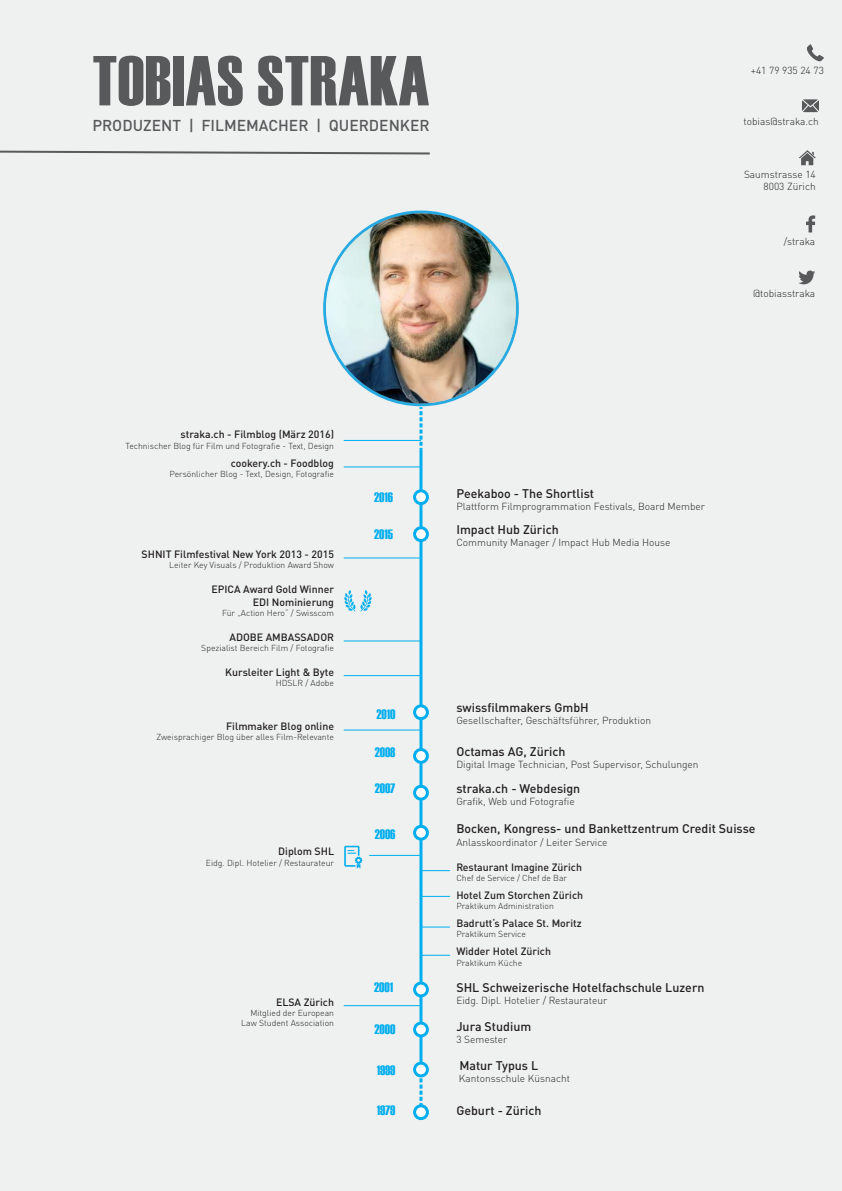
<style>
.page{position:relative;width:842px;height:1191px;background:#eff1f0}
.page>*{position:absolute;margin:0;border:0;box-sizing:border-box;transform-origin:0 0}
.t1{font:70.5px "Haettenschweiler";letter-spacing:.005em;color:#58595b}
.t2{font:500 15.6px "DIN Pro";color:#58595b}
.t3{font:13.5px "Haettenschweiler";color:#00aeef}
.t4{font:500 12.4px "DIN Pro";color:#231f20}
.t5{font:500 10.5px/12.6px "DIN Pro";color:#231f20;text-align:right}
.t6{font:300 10.2px/12.2px "DIN Pro";color:#231f20;text-align:right}
.t7{font:300 8.6px/10.3px "DIN Pro";color:#231f20;text-align:right}
</style>
<div class="page">
<hr style="left:419px;top:450px;width:3px;height:619px;background:#00aeef">
<svg style="left:419px;top:1077px;width:3px;height:27px"></svg>
<svg style="left:419px;top:407px;width:3px;height:43px"></svg>
<div style="left:415px;top:749px;width:12px;height:13px;background:#fff;border-radius:50%"></div>
<div style="left:413px;top:748px;width:16px;height:16px;border:3px solid #00aeef;border-radius:50%"></div>
<div style="left:415px;top:786px;width:12px;height:13px;background:#fff;border-radius:50%"></div>
<div style="left:413px;top:785px;width:16px;height:15px;border:3px solid #00aeef;border-radius:50%"></div>
<div style="left:415px;top:1063px;width:12px;height:13px;background:#fff;border-radius:50%"></div>
<div style="left:413px;top:1061px;width:16px;height:16px;border:3px solid #00aeef;border-radius:50%"></div>
<div style="left:415px;top:1105px;width:12px;height:13px;background:#fff;border-radius:50%"></div>
<div style="left:413px;top:1104px;width:16px;height:16px;border:3px solid #00aeef;border-radius:50%"></div>
<div style="left:415px;top:1023px;width:12px;height:13px;background:#fff;border-radius:50%"></div>
<div style="left:413px;top:1021px;width:16px;height:16px;border:3px solid #00aeef;border-radius:50%"></div>
<div style="left:415px;top:983px;width:12px;height:13px;background:#fff;border-radius:50%"></div>
<div style="left:413px;top:981px;width:16px;height:16px;border:3px solid #00aeef;border-radius:50%"></div>
<div style="left:415px;top:826px;width:12px;height:13px;background:#fff;border-radius:50%"></div>
<div style="left:413px;top:825px;width:16px;height:15px;border:3px solid #00aeef;border-radius:50%"></div>
<div style="left:415px;top:706px;width:12px;height:12px;background:#fff;border-radius:50%"></div>
<div style="left:413px;top:704px;width:16px;height:16px;border:3px solid #00aeef;border-radius:50%"></div>
<div style="left:415px;top:528px;width:12px;height:12px;background:#fff;border-radius:50%"></div>
<div style="left:413px;top:526px;width:16px;height:16px;border:3px solid #00aeef;border-radius:50%"></div>
<div style="left:415px;top:491px;width:12px;height:12px;background:#fff;border-radius:50%"></div>
<div style="left:413px;top:489px;width:16px;height:16px;border:3px solid #00aeef;border-radius:50%"></div>
<svg style="left:344px;top:845px;width:18px;height:23px"></svg>
<svg style="left:344px;top:590px;width:28px;height:21px"></svg>
<svg style="left:422px;top:926px;width:28px;height:1px"></svg>
<svg style="left:422px;top:896px;width:28px;height:1px"></svg>
<svg style="left:422px;top:870px;width:28px;height:1px"></svg>
<svg style="left:422px;top:955px;width:28px;height:1px"></svg>
<hr style="left:369px;top:855px;width:52px;height:1px;background:#00aeef">
<hr style="left:344px;top:730px;width:77px;height:1px;background:#00aeef">
<hr style="left:344px;top:675px;width:77px;height:1px;background:#00aeef">
<hr style="left:344px;top:640px;width:77px;height:1px;background:#00aeef">
<hr style="left:344px;top:558px;width:77px;height:1px;background:#00aeef">
<hr style="left:344px;top:467px;width:77px;height:1px;background:#00aeef">
<hr style="left:344px;top:440px;width:77px;height:1px;background:#00aeef">
<hr style="left:344px;top:1005px;width:77px;height:1px;background:#00aeef">
<svg style="left:0;top:150px;width:430px;height:5px"></svg>
<svg style="left:807px;top:44px;width:17px;height:17px"></svg>
<svg style="left:806px;top:215px;width:9px;height:17px"></svg>
<svg style="left:798px;top:270px;width:17px;height:14px"></svg>
<svg style="left:799px;top:150px;width:17px;height:15px"></svg>
<svg style="left:802px;top:99px;width:17px;height:13px"></svg>
<img style="left:326px;top:213px;width:190px;height:190px;border-radius:94px">
<h1 class="t1" style="left:92px;top:40px;width:338px">TOBIAS STRAKA</h1>
<h2 class="t2" style="left:92px;top:113px;width:339px">PRODUZENT | FILMEMACHER | QUERDENKER</h2>
<p class="t6" style="left:751px;top:64px;width:75px">+41 79 935 24 73</p>
<p class="t6" style="left:743px;top:114px;width:77px">tobias@straka.ch</p>
<p class="t6" style="left:744px;top:167px;width:73px">Saumstrasse 14<br>8003 Zürich</p>
<p class="t6" style="left:784px;top:235px;width:33px">/straka</p>
<p class="t6" style="left:753px;top:287px;width:64px">@tobiasstraka</p>
<p class="t5" style="left:181px;top:427px;width:155px">straka.ch - Filmblog (März 2016)</p>
<p class="t7" style="left:125px;top:440px;width:210px">Technischer Blog für Film und Fotografie - Text, Design</p>
<p class="t5" style="left:231px;top:456px;width:105px">cookery.ch - Foodblog</p>
<p class="t7" style="left:169px;top:468px;width:166px">Persönlicher Blog - Text, Design, Fotografie</p>
<p class="t5" style="left:142px;top:547px;width:194px">SHNIT Filmfestival New York 2013 - 2015</p>
<p class="t7" style="left:169px;top:559px;width:166px">Leiter Key Visuals / Produktion Award Show</p>
<p class="t5" style="left:212px;top:582px;width:124px">EPICA Award Gold Winner<br>EDI Nominierung</p>
<p class="t7" style="left:222px;top:607px;width:113px">Für „Action Hero“ / Swisscom</p>
<p class="t5" style="left:229px;top:629px;width:106px">ADOBE AMBASSADOR</p>
<p class="t7" style="left:201px;top:642px;width:134px">Spezialist Bereich Film / Fotografie</p>
<p class="t5" style="left:225px;top:664px;width:110px">Kursleiter Light &amp; Byte</p>
<p class="t7" style="left:276px;top:677px;width:60px">HDSLR / Adobe</p>
<p class="t5" style="left:226px;top:719px;width:109px">Filmmaker Blog online</p>
<p class="t7" style="left:156px;top:731px;width:179px">Zweisprachiger Blog über alles Film-Relevante</p>
<h3 class="t3" style="left:374px;top:490px;width:20px">2016</h3>
<h3 class="t4" style="left:456px;top:483px;width:139px">Peekaboo - The Shortlist</h3>
<p class="t6" style="left:456px;top:499px;width:250px">Plattform Filmprogrammation Festivals, Board Member</p>
<h3 class="t3" style="left:374px;top:526px;width:20px">2015</h3>
<h3 class="t4" style="left:456px;top:519px;width:104px">Impact Hub Zürich</h3>
<p class="t6" style="left:456px;top:535px;width:216px">Community Manager / Impact Hub Media House</p>
<h3 class="t3" style="left:376px;top:706px;width:20px">2010</h3>
<h3 class="t4" style="left:456px;top:697px;width:134px">swissfilmmakers GmbH</h3>
<p class="t6" style="left:456px;top:714px;width:196px">Gesellschafter, Geschäftsführer, Produktion</p>
<h3 class="t3" style="left:375px;top:745px;width:22px">2008</h3>
<h3 class="t4" style="left:456px;top:741px;width:111px">Octamas AG, Zürich</h3>
<p class="t6" style="left:456px;top:757px;width:244px">Digital Image Technician, Post Supervisor, Schulungen</p>
<h3 class="t3" style="left:375px;top:780px;width:22px">2007</h3>
<h3 class="t4" style="left:456px;top:778px;width:126px">straka.ch - Webdesign</h3>
<p class="t6" style="left:456px;top:794px;width:120px">Grafik, Web und Fotografie</p>
<p class="t5" style="left:278px;top:844px;width:57px">Diplom SHL</p>
<p class="t7" style="left:206px;top:856px;width:130px">Eidg. Dipl. Hotelier / Restaurateur</p>
<h3 class="t3" style="left:375px;top:826px;width:22px">2006</h3>
<p class="t5" style="left:276px;top:994px;width:60px">ELSA Zürich</p>
<p class="t7" style="left:241px;top:1007px;width:94px">Mitglied der European<br>Law Student Association</p>
<h3 class="t3" style="left:374px;top:979px;width:20px">2001</h3>
<h3 class="t3" style="left:375px;top:1021px;width:22px">2000</h3>
<h3 class="t3" style="left:377px;top:1062px;width:20px">1999</h3>
<h3 class="t3" style="left:377px;top:1103px;width:20px">1979</h3>
<h3 class="t4" style="left:456px;top:819px;width:301px">Bocken, Kongress- und Bankettzentrum Credit Suisse</h3>
<p class="t6" style="left:456px;top:835px;width:153px">Anlasskoordinator / Leiter Service</p>
<p class="t5" style="left:456px;top:859px;width:127px">Restaurant Imagine Zürich</p>
<p class="t7" style="left:456px;top:872px;width:112px">Chef de Service / Chef de Bar</p>
<p class="t5" style="left:456px;top:887px;width:128px">Hotel Zum Storchen Zürich</p>
<p class="t7" style="left:456px;top:900px;width:99px">Praktikum Administration</p>
<p class="t5" style="left:456px;top:915px;width:127px">Badrutt‘s Palace St. Moritz</p>
<p class="t7" style="left:456px;top:928px;width:71px">Praktikum Service</p>
<p class="t5" style="left:456px;top:944px;width:96px">Widder Hotel Zürich</p>
<p class="t7" style="left:456px;top:956px;width:67px">Praktikum Küche</p>
<h3 class="t4" style="left:456px;top:977px;width:250px">SHL Schweizerische Hotelfachschule Luzern</h3>
<p class="t6" style="left:456px;top:993px;width:152px">Eidg. Dipl. Hotelier / Restaurateur</p>
<h3 class="t4" style="left:456px;top:1016px;width:76px">Jura Studium</h3>
<p class="t6" style="left:456px;top:1032px;width:52px">3 Semester</p>
<h3 class="t4" style="left:459px;top:1055px;width:80px">Matur Typus L</h3>
<p class="t6" style="left:459px;top:1071px;width:113px">Kantonsschule Küsnacht</p>
<h3 class="t4" style="left:456px;top:1100px;width:87px">Geburt - Zürich</h3>
</div>
